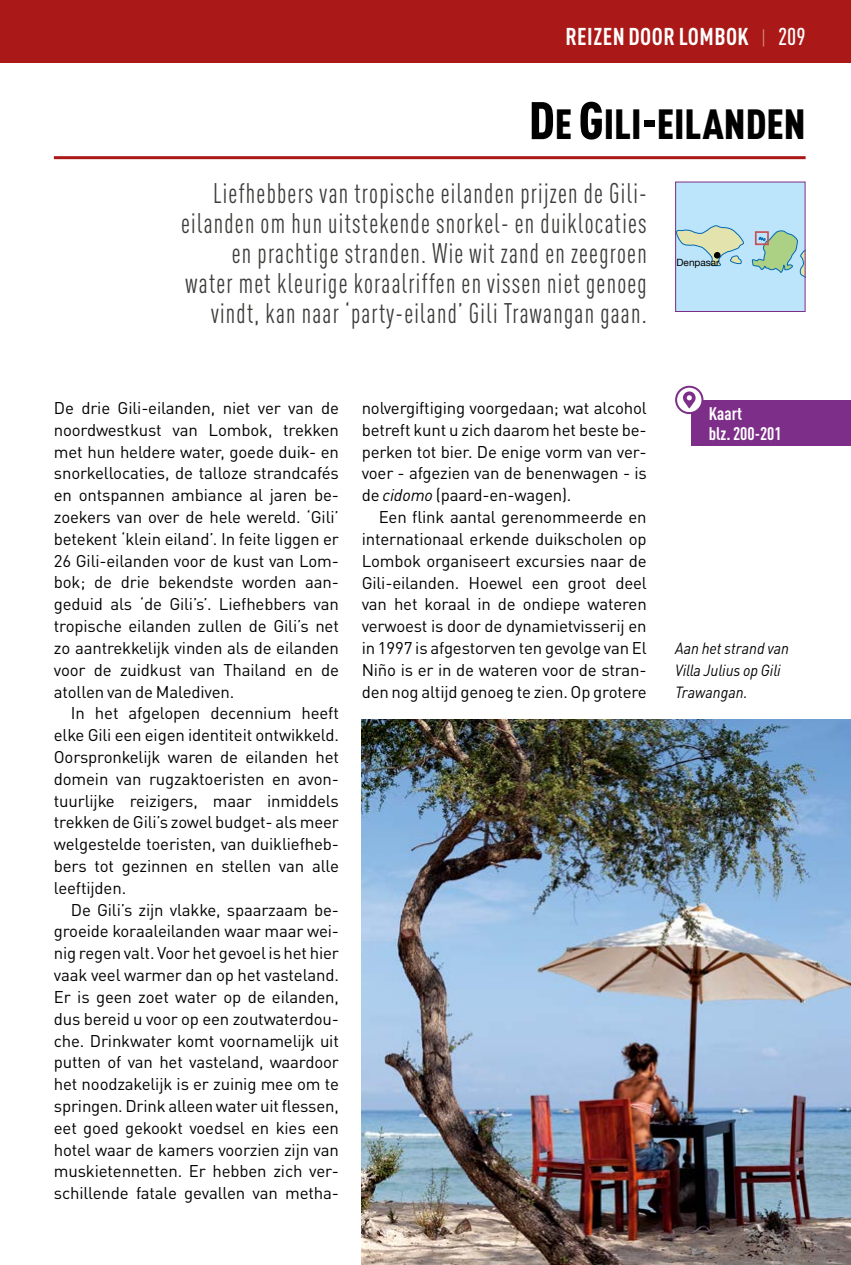
<style>
.page{position:relative;width:851px;height:1265px;background:#fff}
.page>*{position:absolute;margin:0;border:0;box-sizing:border-box;transform-origin:0 0}
.t1{font:41.6px "DIN Pro Condensed Black SC800";color:#000}
.t2{font:condensed 28px/30px "DIN Pro";letter-spacing:.05em;color:#3c3c3b;text-align:right;scale:.9 1}
.t3{font:700 condensed 24px "DIN Pro";letter-spacing:.02em;color:#fff}
.t4{font:700 condensed 18px/20px "DIN Pro";color:#fff}
.t5{font:16.8px/21.8px "DIN Pro";letter-spacing:-.01em;color:#000;text-align:justify}
.t6{font:italic 16px/21.8px "DIN Pro";color:#000;scale:.92 1}
.t7{font:10px "Helvetica Neue LT Pro";color:#000}
.s1{font-weight:400;font-size:20px;color:#d38b74}
.s2{font-weight:500}
.s3{font-size:52px}
.s4{font-style:italic}
</style>
<div class="page">
<div style="left:691px;top:401px;width:159px;height:45px;background:#7d2e88"></div>
<hr style="left:54px;top:156px;width:751px;height:3px;background:#aa1917">
<div style="left:0;top:0;width:850px;height:62px;background:#aa1917"></div>
<svg style="left:676px;top:387px;width:26px;height:26px"></svg>
<div style="left:675px;top:386px;width:28px;height:28px;border:2px solid #7d2e88;border-radius:50%"></div>
<svg style="left:682px;top:391px;width:15px;height:17px"></svg>
<svg style="left:677px;top:183px;width:126px;height:127px;background:#b9dee9"></svg>
<div style="left:675px;top:181px;width:130px;height:131px;border:1px solid #7d2e88"></div>
<img style="left:361px;top:719px;width:489px;height:545px">
<h3 class="t3" style="left:565px;top:19px;width:242px">REIZEN DOOR LOMBOK <span class="s1">|</span> <span class="s2">209</span></h3>
<h3 class="t3" style="left:683px;top:19px;width:67px">PLACES</h3>
<h1 class="t1" style="left:528px;top:92px;width:278px"><span class="s3">D</span>E <span class="s3">G</span>ILI<span class="s3">-</span>EILANDEN</h1>
<p class="t2" style="left:181px;top:176px;width:518px">Liefhebbers van tropische eilanden prijzen de Gili&shy;eilanden om hun uitstekende snorkel- en duiklocaties en prachtige stranden. Wie wit zand en zeegroen water met kleurige koraalriffen en vissen niet genoeg vindt, kan naar ‘party-eiland’ Gili Trawangan gaan.</p>
<p class="t7" style="left:676px;top:257px;width:44px">Denpasar</p>
<p class="t5" style="left:54px;top:395px;width:286px">De drie Gili-eilanden, niet ver van de noordwestkust van Lombok, trekken met hun heldere water, goede duik- en snorkellocaties, de talloze strandcafés en ontspannen ambiance al jaren be&shy;zoekers van over de hele wereld. ‘Gili’ betekent ‘klein eiland’. In feite liggen er 26 Gili-eilanden voor de kust van Lom&shy;bok; de drie bekendste worden aan&shy;geduid als ‘de Gili’s’. Liefhebbers van tropische eilanden zullen de Gili’s net zo aantrekkelijk vinden als de eilanden voor de zuidkust van Thailand en de atollen van de Malediven.</p>
<p class="t5" style="left:54px;top:700px;width:286px;text-indent:17px">In het afgelopen decennium heeft elke Gili een eigen identiteit ontwikkeld.<br>Oorspronkelijk waren de eilanden het domein van rugzaktoeristen en avon&shy;tuurlijke reizigers, maar inmiddels trekken de Gili’s zowel budget- als meer welgestelde toeristen, van duikliefheb&shy;bers tot gezinnen en stellen van alle leeftijden.</p>
<p class="t5" style="left:54px;top:897px;width:286px;text-indent:17px">De Gili’s zijn vlakke, spaarzaam be&shy;groeide koraaleilanden waar maar wei&shy;nig regen valt. Voor het gevoel is het hier vaak veel warmer dan op het vasteland.<br>Er is geen zoet water op de eilanden, dus bereid u voor op een zoutwaterdou&shy;che. Drinkwater komt voornamelijk uit putten of van het vasteland, waardoor het noodzakelijk is er zuinig mee om te springen. Drink alleen water uit flessen, eet goed gekookt voedsel en kies een hotel waar de kamers voorzien zijn van muskietennetten. Er hebben zich ver&shy;schillende fatale gevallen van metha-</p>
<p class="t5" style="left:361px;top:395px;width:286px">nolvergiftiging voorgedaan; wat alcohol betreft kunt u zich daarom het beste be&shy;perken tot bier. De enige vorm van ver&shy;voer - afgezien van de benenwagen - is de <span class="s4">cidomo</span> (paard-en-wagen).</p>
<p class="t5" style="left:361px;top:504px;width:286px;text-indent:17px">Een flink aantal gerenommeerde en internationaal erkende duikscholen op Lombok organiseert excursies naar de Gili-eilanden. Hoewel een groot deel van het koraal in de ondiepe wateren verwoest is door de dynamietvisserij en in 1997 is afgestorven ten gevolge van El Niño is er in de wateren voor de stran&shy;den nog altijd genoeg te zien. Op grotere</p>
<p class="t4" style="left:708px;top:402px;width:74px">Kaart<br>blz. 200-201</p>
<p class="t6" style="left:675px;top:635px;width:125px">Aan het strand van<br>Villa Julius op Gili<br>Trawangan.</p>
</div>
